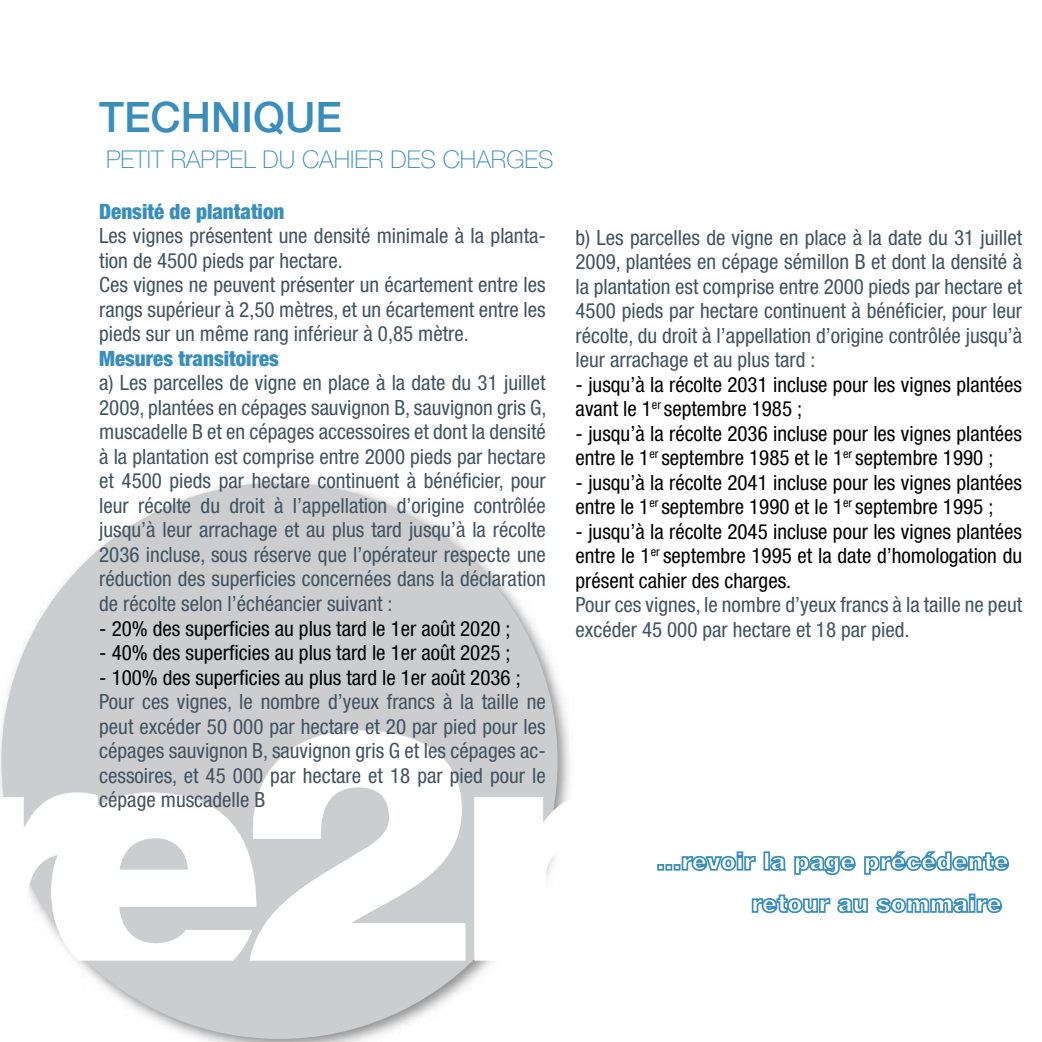
<style>
.page{position:relative;width:1042px;height:1042px;background:#fff}
.page>*{position:absolute;margin:0;border:0;box-sizing:border-box;transform-origin:0 0}
.t1{font:500 42px "Helvetica Neue";color:#398ebc}
.t2{font:100 24.5px "Helvetica Neue";color:#398ebc}
.t3{font:condensed 21px/24.5px "Helvetica Neue";color:#415361;text-align:justify}
.t4{font:condensed 21px/24.5px "Helvetica Neue";color:#000}
.t5{font:900 condensed 21px "Helvetica Neue";color:#398ebc}
</style>
<div class="page">
<img style="left:0;top:480px;width:570px;height:562px">
<div style="left:1px;top:483px;width:556px;height:556px;background:#cccdce;border-radius:50%"></div>
<svg style="left:256px;top:730px;width:209px;height:230px;fill:#fff"></svg>
<svg style="left:0;top:740px;width:256px;height:220px;fill:#fff"></svg>
<svg style="left:474px;top:792px;width:536px;height:168px"></svg>
<h1 class="t1" style="left:99px;top:92px;width:244px">TECHNIQUE</h1>
<p class="t2" style="left:106px;top:145px;width:449px">PETIT RAPPEL DU CAHIER DES CHARGES</p>
<p class="t5" style="left:99px;top:198px;width:187px">Densité de plantation</p>
<p class="t3" style="left:99px;top:224px;width:448px;text-align:left">Les vignes présentent une densité minimale à la planta&shy;tion de 4500 pieds par hectare.<br>Ces vignes ne peuvent présenter un écartement entre les rangs supérieur à 2,50 mètres, et un écartement entre les pieds sur un même rang inférieur à 0,85 mètre.</p>
<p class="t5" style="left:99px;top:345px;width:181px">Mesures transitoires</p>
<p class="t3" style="left:99px;top:371px;width:449px">a) Les parcelles de vigne en place à la date du 31 juillet 2009, plantées en cépages sauvignon B, sauvignon gris G, muscadelle B et en cépages accessoires et dont la densité à la plantation est comprise entre 2000 pieds par hectare et 4500 pieds par hectare continuent à bénéficier, pour leur récolte du droit à l’appellation d’origine contrôlée jusqu’à leur arrachage et au plus tard jusqu’à la récolte 2036 incluse, sous réserve que l’opérateur respecte une réduction des superficies concernées dans la déclaration de récolte selon l’échéancier suivant :</p>
<p class="t4" style="left:99px;top:616px;width:413px">- 20% des superficies au plus tard le 1er août 2020 ;</p>
<p class="t4" style="left:99px;top:640px;width:413px">- 40% des superficies au plus tard le 1er août 2025 ;</p>
<p class="t4" style="left:99px;top:665px;width:423px">- 100% des superficies au plus tard le 1er août 2036 ;</p>
<p class="t3" style="left:99px;top:689px;width:448px">Pour ces vignes, le nombre d’yeux francs à la taille ne peut excéder 50 000 par hectare et 20 par pied pour les cépages sauvignon B, sauvignon gris G et les cépages ac&shy;cessoires, et 45 000 par hectare et 18 par pied pour le cépage muscadelle B</p>
<p class="t3" style="left:575px;top:225px;width:448px">b) Les parcelles de vigne en place à la date du 31 juillet 2009, plantées en cépage sémillon B et dont la densité à la plantation est comprise entre 2000 pieds par hectare et 4500 pieds par hectare continuent à bénéficier, pour leur récolte, du droit à l’appellation d’origine contrôlée jusqu’à leur arrachage et au plus tard :</p>
<p class="t4" style="left:575px;top:372px;width:448px">- jusqu’à la récolte 2031 incluse pour les vignes plantées avant le 1<sup>er</sup> septembre 1985 ;</p>
<p class="t4" style="left:575px;top:421px;width:448px">- jusqu’à la récolte 2036 incluse pour les vignes plantées entre le 1<sup>er</sup> septembre 1985 et le 1<sup>er</sup> septembre 1990 ;</p>
<p class="t4" style="left:575px;top:470px;width:448px">- jusqu’à la récolte 2041 incluse pour les vignes plantées entre le 1<sup>er</sup> septembre 1990 et le 1<sup>er</sup> septembre 1995 ;</p>
<p class="t4" style="left:575px;top:519px;width:448px;text-align:justify">- jusqu’à la récolte 2045 incluse pour les vignes plantées entre le 1<sup>er</sup> septembre 1995 et la date d’homologation du présent cahier des charges.</p>
<p class="t3" style="left:575px;top:592px;width:448px">Pour ces vignes, le nombre d’yeux francs à la taille ne peut excéder 45 000 par hectare et 18 par pied.</p>
</div>
